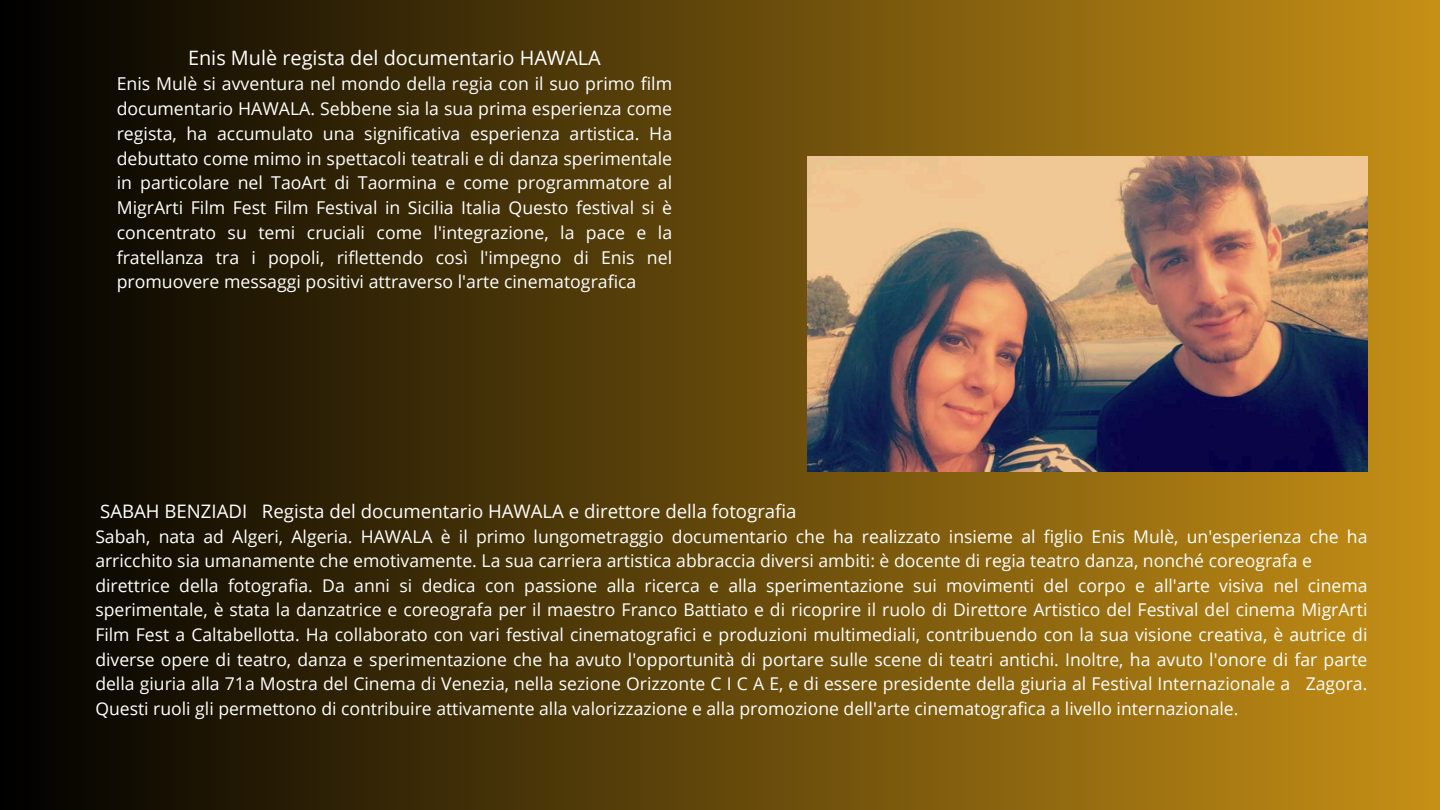
<style>
.page{position:relative;width:1440px;height:810px;background:#fff}
.page>*{position:absolute;margin:0;border:0;box-sizing:border-box;transform-origin:0 0}
.t1{font:19.9px "Open Sans";color:#fff}
.t2{font:18.6px "Open Sans";color:#fff}
.t3{font:17.7px/24.8px "Open Sans";color:#fff;text-align:justify}
.t4{font:17.6px/24.6px "Open Sans";color:#fff}
</style>
<div class="page">
<div style="left:0;top:0;width:1440px;height:810px;background:linear-gradient(to right,#000,#c69016)"></div>
<img style="left:807px;top:156px;width:561px;height:315px">
<p class="t1" style="left:188px;top:44px;width:414px">Enis Mulè regista del documentario HAWALA</p>
<p class="t3" style="left:117px;top:71px;width:557px">Enis Mulè si avventura nel mondo della regia con il suo primo film documentario HAWALA. Sebbene sia la sua prima esperienza come regista, ha accumulato una significativa esperienza artistica. Ha debuttato come mimo in spettacoli teatrali e di danza sperimentale in particolare nel TaoArt di Taormina e come programmatore al MigrArti Film Fest Film Festival in Sicilia Italia Questo festival si è concentrato su temi cruciali come l'integrazione, la pace e la fratellanza tra i popoli, riflettendo così l'impegno di Enis nel promuovere messaggi positivi attraverso l'arte cinematografica</p>
<p class="t2" style="left:100px;top:498px;width:698px">SABAH BENZIADI Regista del documentario HAWALA e direttore della fotografia</p>
<p class="t4" style="left:95px;top:523px;width:1274px">Sabah, nata ad Algeri, Algeria. HAWALA è il primo lungometraggio documentario che ha realizzato insieme al figlio Enis Mulè, un'esperienza che ha arricchito sia umanamente che emotivamente. La sua carriera artistica abbraccia diversi ambiti: è docente di regia teatro danza, nonché coreografa e direttrice della fotografia. Da anni si dedica con passione alla ricerca e alla sperimentazione sui movimenti del corpo e all'arte visiva nel cinema sperimentale, è stata la danzatrice e coreografa per il maestro Franco Battiato e di ricoprire il ruolo di Direttore Artistico del Festival del cinema MigrArti Film Fest a Caltabellotta. Ha collaborato con vari festival cinematografici e produzioni multimediali, contribuendo con la sua visione creativa, è autrice di diverse opere di teatro, danza e sperimentazione che ha avuto l'opportunità di portare sulle scene di teatri antichi. Inoltre, ha avuto l'onore di far parte della giuria alla 71a Mostra del Cinema di Venezia, nella sezione Orizzonte C I C A E, e di essere presidente della giuria al Festival Internazionale a Zagora.<br>Questi ruoli gli permettono di contribuire attivamente alla valorizzazione e alla promozione dell'arte cinematografica a livello internazionale.</p>
</div>
